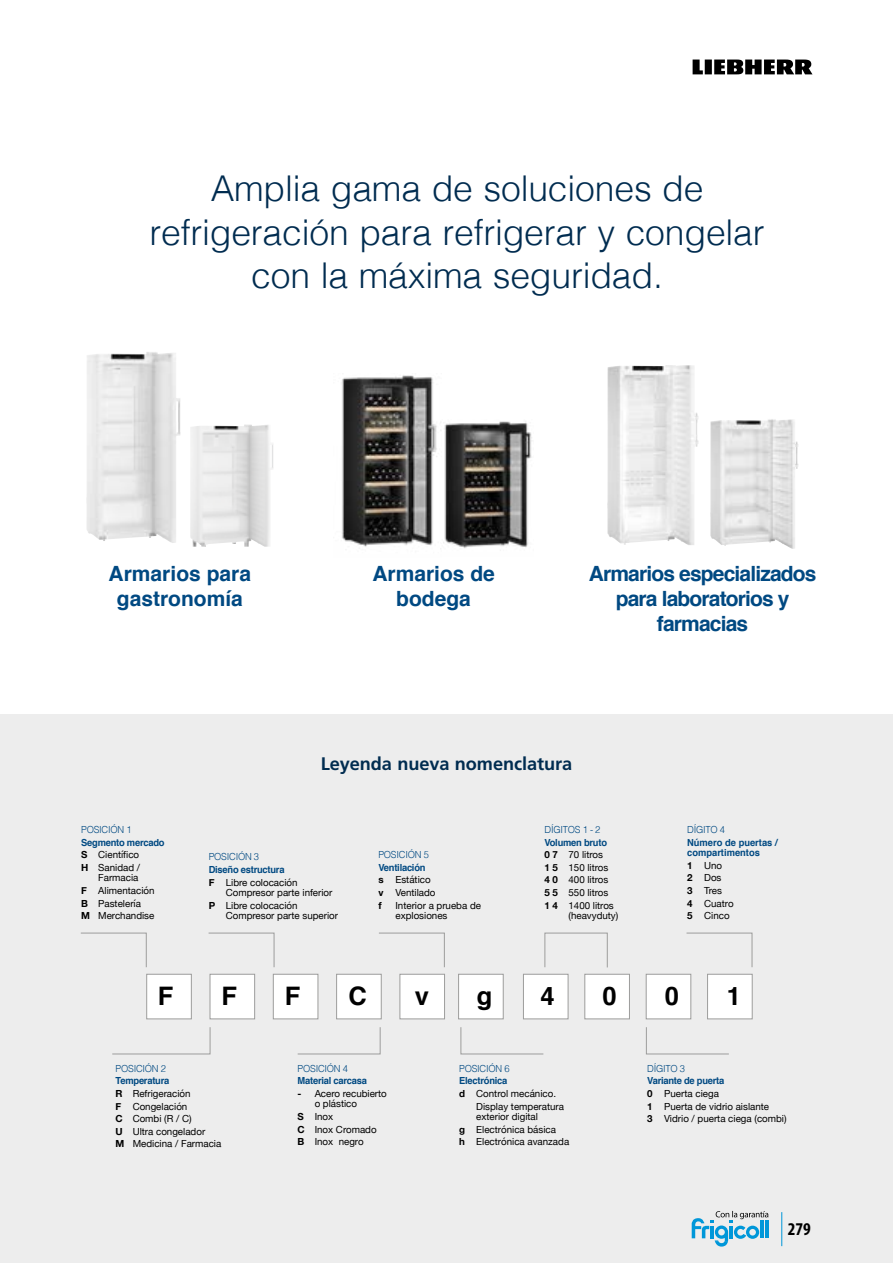
<style>
.page{position:relative;width:893px;height:1263px;background:#fff}
.page>*{position:absolute;margin:0;border:0;box-sizing:border-box;transform-origin:0 0}
.t1{font:300 35.55px/43.5px "Helvetica";letter-spacing:-.005em;color:#002c50;text-align:center}
.t2{font:700 25.5px "Helvetica";color:#000}
.t3{font:700 21px/25.2px "Helvetica";letter-spacing:-.04em;color:#004982;text-align:center}
.t4{font:700 21px/25.2px "Helvetica";color:#004982;text-align:center}
.t5{font:700 18.15px "Frutiger LT Std";letter-spacing:-.005em;color:#002c50}
.t6{font:700 condensed 18px "Myriad Pro";color:#000}
.t7{font:9.75px/12.6px "Helvetica Neue";color:#000}
.t8{font:700 9.75px "Helvetica";letter-spacing:-.025em;color:#004982;scale:.96 1}
.t9{font:300 9.75px "Helvetica";letter-spacing:-.025em;color:#004982;scale:.96 1}
.t10{font:700 9.75px/10.5px "Helvetica";color:#004982;scale:.96 1}
.s1{font-weight:700}
</style>
<div class="page">
<svg style="left:693px;top:60px;width:119px;height:14px"></svg>
<div style="left:0;top:714px;width:893px;height:549px;background:#ededed"></div>
<hr style="left:781px;top:1212px;width:1px;height:34px;background:#0097d9">
<svg style="left:692px;top:1211px;width:76px;height:35px"></svg>
<img style="left:86px;top:352px;width:75px;height:189px">
<img style="left:190px;top:424px;width:67px;height:123px">
<img style="left:443px;top:421px;width:89px;height:127px">
<img style="left:341px;top:375px;width:100px;height:174px">
<img style="left:710px;top:419px;width:65px;height:127px">
<img style="left:607px;top:365px;width:77px;height:179px">
<div style="left:147px;top:974px;width:45px;height:45px;background:#fff;border:1px solid #9d9d9c"></div>
<div style="left:210px;top:974px;width:45px;height:45px;background:#fff;border:1px solid #9d9d9c"></div>
<div style="left:273px;top:974px;width:45px;height:45px;background:#fff;border:1px solid #9d9d9c"></div>
<div style="left:336px;top:974px;width:45px;height:45px;background:#fff;border:1px solid #9d9d9c"></div>
<div style="left:400px;top:974px;width:45px;height:45px;background:#fff;border:1px solid #9d9d9c"></div>
<div style="left:458px;top:974px;width:45px;height:45px;background:#fff;border:1px solid #9d9d9c"></div>
<div style="left:523px;top:974px;width:45px;height:45px;background:#fff;border:1px solid #9d9d9c"></div>
<div style="left:585px;top:974px;width:45px;height:45px;background:#fff;border:1px solid #9d9d9c"></div>
<div style="left:646px;top:974px;width:45px;height:45px;background:#fff;border:1px solid #9d9d9c"></div>
<div style="left:707px;top:974px;width:45px;height:45px;background:#fff;border:1px solid #9d9d9c"></div>
<svg style="left:112px;top:1027px;width:99px;height:28px"></svg>
<svg style="left:297px;top:1027px;width:84px;height:28px"></svg>
<svg style="left:460px;top:1027px;width:84px;height:28px"></svg>
<svg style="left:646px;top:1027px;width:83px;height:28px"></svg>
<svg style="left:81px;top:932px;width:66px;height:36px"></svg>
<svg style="left:208px;top:932px;width:67px;height:36px"></svg>
<svg style="left:379px;top:932px;width:66px;height:36px"></svg>
<svg style="left:686px;top:932px;width:67px;height:35px"></svg>
<div style="left:544px;top:933px;width:64px;height:35px;border:1px solid #9d9d9c"></div>
<h1 class="t1" style="left:150px;top:164px;width:617px">Amplia gama de soluciones de refrigeración para refrigerar y congelar con la máxima seguridad.</h1>
<h3 class="t4" style="left:109px;top:561px;width:144px">Armarios para gastronomía</h3>
<h3 class="t4" style="left:372px;top:561px;width:124px">Armarios de bodega</h3>
<h3 class="t3" style="left:589px;top:561px;width:229px">Armarios especializados para laboratorios y farmacias</h3>
<p class="t9" style="left:81px;top:821px;width:54px">POSICIÓN 1</p>
<p class="t8" style="left:81px;top:834px;width:88px">Segmento mercado</p>
<p class="t7" style="left:81px;top:849px;width:60px"><span class="s1">S</span> Científico<br><span class="s1">H</span> Sanidad /</p>
<p class="t7" style="left:81px;top:872px;width:75px;text-indent:17px">Farmacia<br><span class="s1">F</span> Alimentación<br><span class="s1">B</span> Pastelería<br><span class="s1">M</span> Merchandise</p>
<h3 class="t5" style="left:321px;top:753px;width:253px">Leyenda nueva nomenclatura</h3>
<p class="t9" style="left:209px;top:848px;width:54px">POSICIÓN 3</p>
<p class="t8" style="left:209px;top:862px;width:80px">Diseño estructura</p>
<p class="t7" style="left:226px;top:877px;width:108px;line-height:10.5px;text-indent:-17px"><span class="s1">F</span> Libre colocación<br>Compresor parte inferior</p>
<p class="t7" style="left:226px;top:900px;width:114px;line-height:10.5px;text-indent:-17px"><span class="s1">P</span> Libre colocación<br>Compresor parte superior</p>
<p class="t9" style="left:378px;top:846px;width:54px">POSICIÓN 5</p>
<p class="t8" style="left:378px;top:859px;width:51px">Ventilación</p>
<p class="t7" style="left:378px;top:874px;width:59px"><span class="s1">s</span> Estático <span class="s1">v</span> Ventilado <span class="s1">f</span></p>
<p class="t7" style="left:395px;top:900px;width:87px;line-height:10.5px">Interior a prueba de explosiones</p>
<p class="t9" style="left:544px;top:821px;width:60px">DÍGITOS 1 - 2</p>
<p class="t8" style="left:544px;top:834px;width:67px">Volumen bruto</p>
<p class="t7" style="left:544px;top:849px;width:71px"><span class="s1">0 7</span> 70 litros<br><span class="s1">1 5</span> 150 litros<br><span class="s1">4 0</span> 400 litros<br><span class="s1">5 5</span> 550 litros<br><span class="s1">1 4</span> 1400 litros</p>
<p class="t7" style="left:568px;top:910px;width:51px">(heavyduty)</p>
<p class="t9" style="left:687px;top:821px;width:41px">DÍGITO 4</p>
<p class="t10" style="left:687px;top:837px;width:96px">Número de puertas / compartimentos</p>
<p class="t7" style="left:687px;top:859px;width:48px"><span class="s1">1</span> Uno<br><span class="s1">2</span> Dos<br><span class="s1">3</span> Tres<br><span class="s1">4</span> Cuatro<br><span class="s1">5</span> Cinco</p>
<h2 class="t2" style="left:158px;top:975px;width:17px">F</h2>
<h2 class="t2" style="left:221px;top:975px;width:17px">F</h2>
<h2 class="t2" style="left:285px;top:975px;width:17px">F</h2>
<h2 class="t2" style="left:348px;top:975px;width:20px">C</h2>
<h2 class="t2" style="left:415px;top:975px;width:16px">v</h2>
<h2 class="t2" style="left:477px;top:975px;width:17px">g</h2>
<h2 class="t2" style="left:540px;top:975px;width:16px">4</h2>
<h2 class="t2" style="left:603px;top:975px;width:16px">0</h2>
<h2 class="t2" style="left:665px;top:975px;width:16px">0</h2>
<h2 class="t2" style="left:727px;top:975px;width:16px">1</h2>
<p class="t9" style="left:116px;top:1060px;width:54px">POSICIÓN 2</p>
<p class="t8" style="left:116px;top:1073px;width:57px">Temperatura</p>
<p class="t7" style="left:116px;top:1088px;width:107px"><span class="s1">R</span> Refrigeración<br><span class="s1">F</span> Congelación<br><span class="s1">C</span> Combi (R / C)<br><span class="s1">U</span> Ultra congelador<br><span class="s1">M</span> Medicina / Farmacia</p>
<p class="t9" style="left:298px;top:1060px;width:54px">POSICIÓN 4</p>
<p class="t8" style="left:298px;top:1073px;width:74px">Material carcasa</p>
<p class="t7" style="left:315px;top:1089px;width:74px;line-height:10.5px;text-indent:-17px"><span class="s1">-</span> Acero recubierto o plástico</p>
<p class="t7" style="left:298px;top:1111px;width:80px"><span class="s1">S</span> Inox<br><span class="s1">C</span> Inox Cromado<br><span class="s1">B</span> Inox negro</p>
<p class="t9" style="left:459px;top:1060px;width:54px">POSICIÓN 6</p>
<p class="t8" style="left:459px;top:1073px;width:52px">Electrónica</p>
<p class="t7" style="left:476px;top:1088px;width:89px;text-indent:-17px"><span class="s1">d</span> Control mecánico.<br>Display temperatura</p>
<p class="t7" style="left:459px;top:1111px;width:111px;text-indent:17px">exterior digital<br><span class="s1">g</span> Electrónica básica<br><span class="s1">h</span> Electrónica avanzada</p>
<p class="t9" style="left:647px;top:1060px;width:41px">DÍGITO 3</p>
<p class="t8" style="left:647px;top:1073px;width:82px">Variante de puerta</p>
<p class="t7" style="left:647px;top:1088px;width:141px"><span class="s1">0</span> Puerta ciega<br><span class="s1">1</span> Puerta de vidrio aislante<br><span class="s1">3</span> Vidrio / puerta ciega (combi)</p>
<h3 class="t6" style="left:788px;top:1218px;width:25px">279</h3>
</div>
